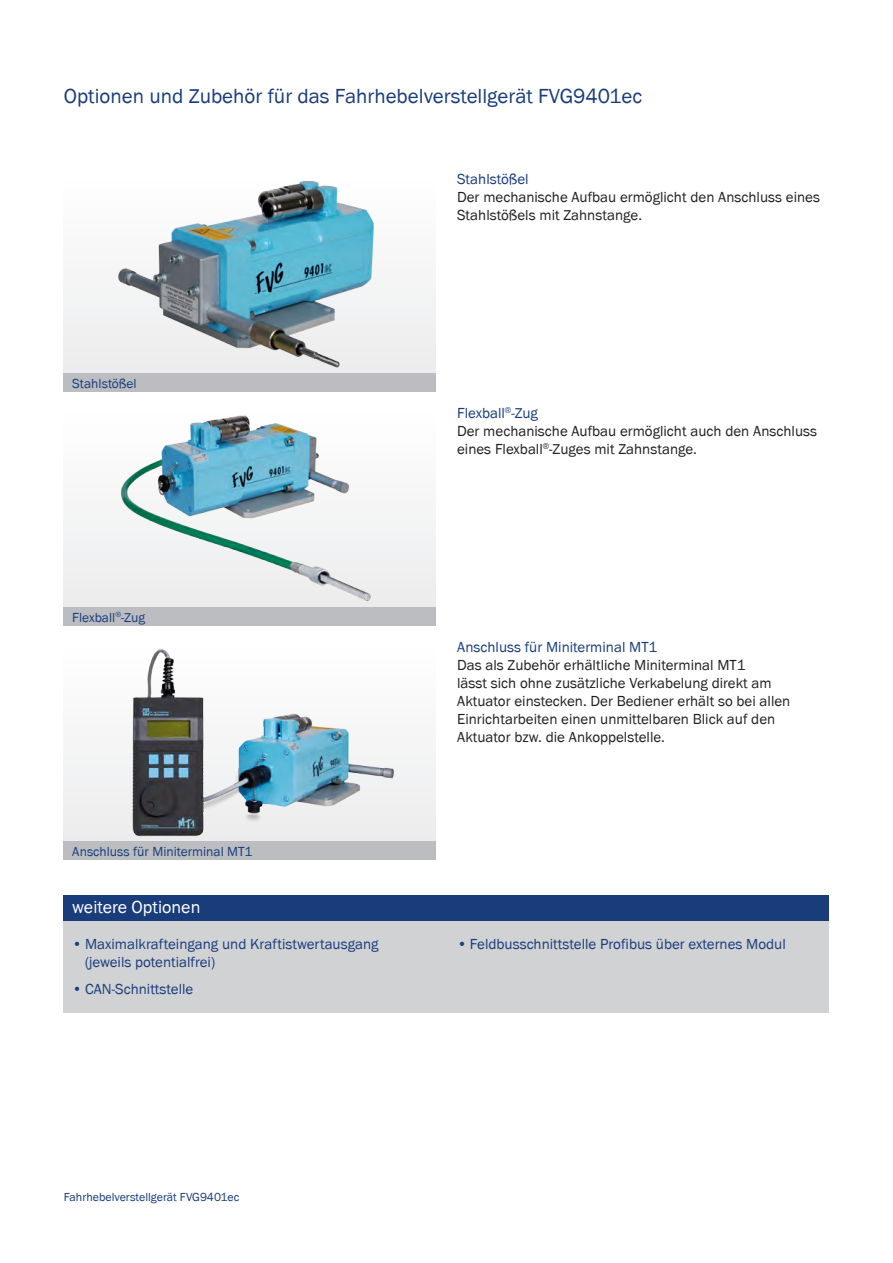
<style>
.page{position:relative;width:893px;height:1263px;background:#fff}
.page>*{position:absolute;margin:0;border:0;box-sizing:border-box;transform-origin:0 0}
.Überschrift{font:21px "Franklin Got Itc TEE";color:#193d7b}
.Überschrift_Nutzen{font:18px "Franklin Got Itc TEE";color:#fff}
.Fließtext{font:15px/18px "Franklin Got Itc TEE";color:#231f20}
.Zwischenüberschrift{font:15px/18px "Franklin Got Itc TEE";color:#193d7b}
.Bildunterschrift{font:13.5px "Franklin Got Itc TEE";color:#193d7b}
.t1{font:12px "Franklin Got Itc TEE";color:#193d7b}
</style>
<div class="page">
<div style="left:64px;top:913px;width:765px;height:99px;background:#d1d2d4"></div>
<div style="left:64px;top:895px;width:765px;height:26px;background:#193d7b"></div>
<div style="left:64px;top:175px;width:372px;height:198px;background:#f5f5f6"></div>
<img style="left:118px;top:181px;width:256px;height:187px">
<img style="left:64px;top:415px;width:372px;height:192px">
<img style="left:67px;top:649px;width:367px;height:192px">
<div style="left:64px;top:373px;width:372px;height:18px;background:#bcbdc0"></div>
<div style="left:64px;top:607px;width:372px;height:18px;background:#bcbdc0"></div>
<div style="left:64px;top:841px;width:372px;height:18px;background:#bcbdc0"></div>
<p class="Überschrift" style="left:64px;top:84px;width:580px">Optionen und Zubehör für das Fahrhebelverstellgerät FVG9401ec</p>
<p class="Bildunterschrift" style="left:72px;top:376px;width:66px">Stahlstößel</p>
<p class="Bildunterschrift" style="left:72px;top:609px;width:74px">Flexball<sup>®</sup>-Zug</p>
<p class="Bildunterschrift" style="left:72px;top:843px;width:182px">Anschluss für Miniterminal MT1</p>
<p class="Überschrift_Nutzen" style="left:72px;top:897px;width:130px">weitere Optionen</p>
<p class="Zwischenüberschrift" style="left:85px;top:935px;width:295px;text-indent:-13px">• Maximalkrafteingang und Kraftistwertausgang (jeweils potentialfrei)</p>
<p class="Zwischenüberschrift" style="left:72px;top:980px;width:123px">• CAN-Schnittstelle</p>
<p class="Zwischenüberschrift" style="left:457px;top:170px;width:73px">Stahlstößel</p>
<p class="Fließtext" style="left:457px;top:188px;width:364px">Der mechanische Aufbau ermöglicht den Anschluss eines<br>Stahlstößels mit Zahnstange.</p>
<p class="Zwischenüberschrift" style="left:457px;top:404px;width:82px">Flexball<sup>®</sup>-Zug</p>
<p class="Fließtext" style="left:457px;top:422px;width:361px">Der mechanische Aufbau ermöglicht auch den Anschluss eines Flexball<sup>®</sup>-Zuges mit Zahnstange.</p>
<p class="Zwischenüberschrift" style="left:457px;top:638px;width:202px">Anschluss für Miniterminal MT1</p>
<p class="Fließtext" style="left:457px;top:656px;width:335px">Das als Zubehör erhältliche Miniterminal MT1<br>lässt sich ohne zusätzliche Verkabelung direkt am Aktuator einstecken. Der Bediener erhält so bei allen Einrichtarbeiten einen unmittelbaren Blick auf den Aktuator bzw. die Ankoppelstelle.</p>
<p class="Zwischenüberschrift" style="left:457px;top:935px;width:330px">• Feldbusschnittstelle Profibus über externes Modul</p>
<p class="t1" style="left:64px;top:1190px;width:177px">Fahrhebelverstellgerät FVG9401ec</p>
</div>
